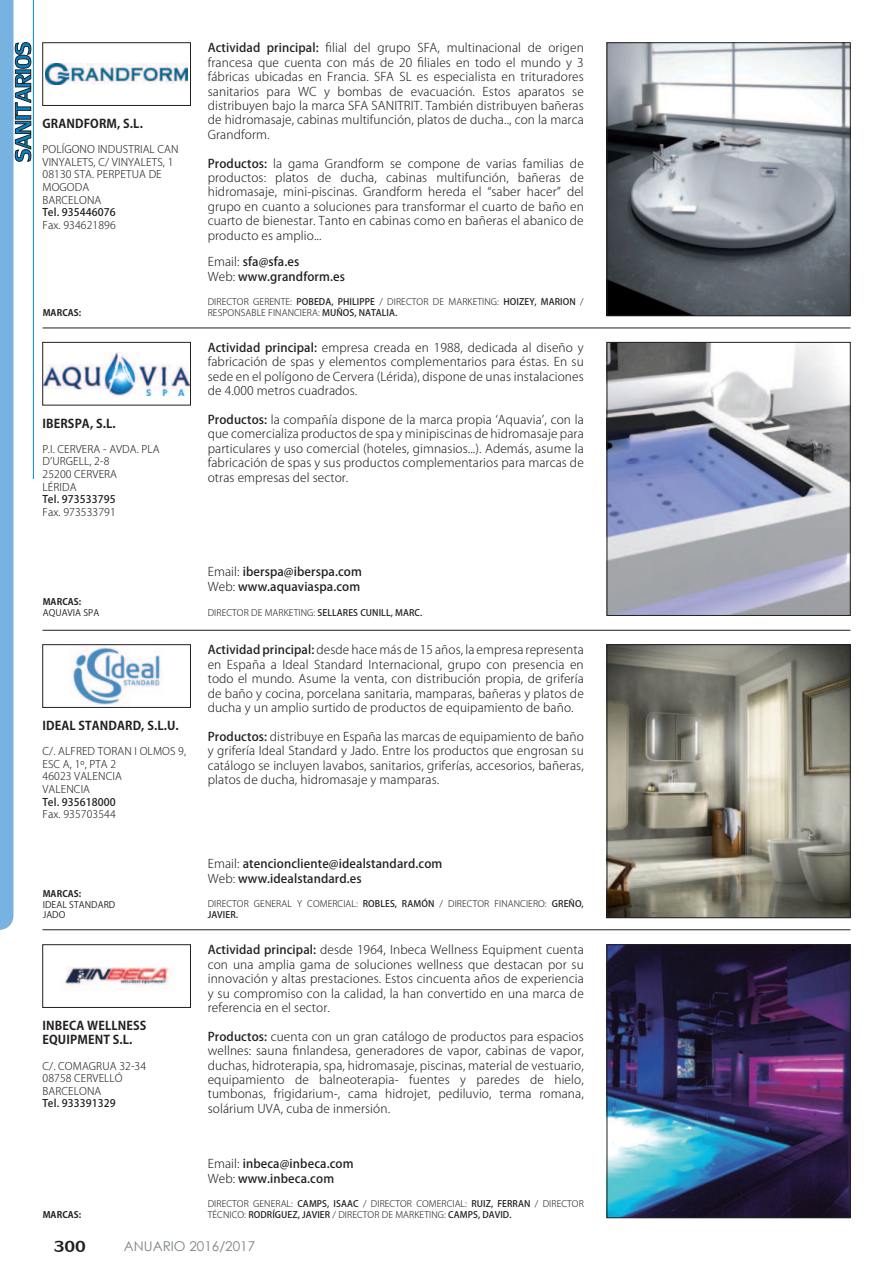
<style>
.page{position:relative;width:893px;height:1263px;background:#fff}
.page>*{position:absolute;margin:0;border:0;box-sizing:border-box;transform-origin:0 0}
.t1{font:24px "Lily UPC";color:#231f20}
.t2{font:13.5px "Century Gothic";color:#7b8387}
.t3{font:300 12px/14.4px "Koz Go Pro";letter-spacing:.01em;color:#231f20;text-align:justify}
.t4{font:500 12px/14.4px "Koz Go Pro";letter-spacing:.01em;color:#231f20}
.t5{font:700 12px/14.4px "Koz Go Pro";letter-spacing:.01em;color:#231f20}
.t6{font:300 10.5px/12.6px "Koz Go Pro";letter-spacing:.01em;color:#231f20}
.t7{font:500 10.5px "Koz Go Pro";letter-spacing:.01em;color:#231f20}
.t8{font:300 9px/10.5px "Koz Go Pro";letter-spacing:.01em;color:#231f20}
.t9{font:700 9px "Koz Go Pro";letter-spacing:.01em;color:#231f20}
.t10{font:9px/10.8px "Koz Go Pro";letter-spacing:.01em;color:#231f20}
.s1{font-weight:500}
.s2{font-weight:300}
</style>
<div class="page">
<hr style="left:43px;top:328px;width:807px;height:1px;background:#231f20">
<hr style="left:43px;top:630px;width:807px;height:1px;background:#231f20">
<hr style="left:43px;top:929px;width:807px;height:1px;background:#231f20">
<img style="left:609px;top:45px;width:239px;height:269px">
<div style="left:607px;top:43px;width:243px;height:273px;border:1px solid #231f20"></div>
<img style="left:45px;top:64px;width:143px;height:20px">
<div style="left:43px;top:43px;width:148px;height:63px;border:1px solid #231f20"></div>
<img style="left:609px;top:344px;width:239px;height:270px">
<div style="left:607px;top:342px;width:243px;height:274px;border:1px solid #231f20"></div>
<img style="left:45px;top:352px;width:144px;height:43px">
<div style="left:43px;top:342px;width:148px;height:63px;border:1px solid #231f20"></div>
<img style="left:609px;top:646px;width:239px;height:270px">
<div style="left:607px;top:644px;width:243px;height:274px;border:1px solid #231f20"></div>
<img style="left:72px;top:646px;width:89px;height:59px">
<div style="left:43px;top:644px;width:148px;height:64px;border:1px solid #231f20"></div>
<img style="left:609px;top:946px;width:239px;height:270px">
<div style="left:607px;top:944px;width:243px;height:274px;border:1px solid #231f20"></div>
<img style="left:60px;top:967px;width:111px;height:19px">
<div style="left:43px;top:944px;width:148px;height:64px;border:1px solid #231f20"></div>
<svg style="left:0;top:0;width:31px;height:930px"></svg>
<hr style="left:33px;top:0;width:1px;height:479px;background:#0084ca">
<p class="t5" style="left:43px;top:117px;width:102px">GRANDFORM, S.L.</p>
<p class="t6" style="left:43px;top:143px;width:138px">POLÍGONO INDUSTRIAL CAN<br>VINYALETS, C/ VINYALETS, 1<br>08130 STA. PERPETUA DE<br>MOGODA<br>BARCELONA</p>
<p class="t7" style="left:43px;top:206px;width:75px">Tel. 935446076</p>
<p class="t6" style="left:43px;top:219px;width:75px">Fax. 934621896</p>
<p class="t3" style="left:208px;top:41px;width:378px"><span class="s1">Actividad principal:</span> 昀椀lial del grupo SFA, multinacional de origen francesa que cuenta con más de 20 昀椀liales en todo el mundo y 3 fábricas ubicadas en Francia. SFA SL es especialista en trituradores sanitarios para WC y bombas de evacuación. Estos aparatos se distribuyen bajo la marca SFA SANITRIT. También distribuyen bañeras de hidromasaje, cabinas multifunción, platos de ducha.., con la marca Grandform.</p>
<p class="t3" style="left:208px;top:156px;width:378px"><span class="s1">Productos:</span> la gama Grandform se compone de varias familias de productos: platos de ducha, cabinas multifunción, bañeras de hidromasaje, mini-piscinas. Grandform hereda el “saber hacer” del grupo en cuanto a soluciones para transformar el cuarto de baño en cuarto de bienestar. Tanto en cabinas como en bañeras el abanico de producto es amplio...</p>
<p class="t4" style="left:208px;top:255px;width:139px"><span class="s2">Email:</span> sfa@sfa.es<br><span class="s2">Web:</span> www.grandform.es</p>
<p class="t8" style="left:208px;top:297px;width:378px">DIRECTOR GERENTE: <span class="s1">POBEDA, PHILIPPE</span> / DIRECTOR DE MARKETING: <span class="s1">HOIZEY, MARION</span> /</p>
<p class="t9" style="left:43px;top:307px;width:40px">MARCAS:</p>
<p class="t8" style="left:208px;top:307px;width:191px">RESPONSABLE FINANCIERA: <span class="s1">MUÑOS, NATALIA.</span></p>
<p class="t3" style="left:208px;top:340px;width:378px"><span class="s1">Actividad principal:</span> empresa creada en 1988, dedicada al diseño y fabricación de spas y elementos complementarios para éstas. En su sede en el polígono de Cervera (Lérida), dispone de unas instalaciones de 4.000 metros cuadrados.</p>
<p class="t3" style="left:208px;top:412px;width:378px"><span class="s1">Productos:</span> la compañía dispone de la marca propia ‘Aquavia’, con la que comercializa productos de spa y minipiscinas de hidromasaje para particulares y uso comercial (hoteles, gimnasios...). Además, asume la fabricación de spas y sus productos complementarios para marcas de otras empresas del sector.</p>
<p class="t5" style="left:43px;top:417px;width:75px">IBERSPA, S.L.</p>
<p class="t6" style="left:43px;top:443px;width:119px">P.I. CERVERA - AVDA. PLA<br>D’URGELL, 2-8<br>25200 CERVERA<br>LÉRIDA</p>
<p class="t7" style="left:43px;top:493px;width:75px">Tel. 973533795</p>
<p class="t6" style="left:43px;top:506px;width:75px">Fax. 973533791</p>
<p class="t9" style="left:43px;top:596px;width:40px">MARCAS:</p>
<p class="t10" style="left:43px;top:607px;width:58px">AQUAVIA SPA</p>
<p class="t5" style="left:43px;top:719px;width:138px">IDEAL STANDARD, S.L.U.</p>
<p class="t6" style="left:43px;top:745px;width:145px">C/. ALFRED TORAN I OLMOS 9,<br>ESC A, 1º, PTA 2<br>46023 VALENCIA<br>VALENCIA</p>
<p class="t7" style="left:43px;top:795px;width:75px">Tel. 935618000</p>
<p class="t6" style="left:43px;top:808px;width:75px">Fax. 935703544</p>
<p class="t9" style="left:43px;top:888px;width:40px">MARCAS:</p>
<p class="t10" style="left:43px;top:899px;width:74px">IDEAL STANDARD<br>JADO</p>
<p class="t5" style="left:43px;top:1019px;width:105px">INBECA WELLNESS<br>EQUIPMENT S.L.</p>
<p class="t6" style="left:43px;top:1059px;width:105px">C/. COMAGRUA 32-34<br>08758 CERVELLÓ<br>BARCELONA</p>
<p class="t7" style="left:43px;top:1097px;width:75px">Tel. 933391329</p>
<p class="t4" style="left:208px;top:565px;width:156px"><span class="s2">Email:</span> iberspa@iberspa.com<br><span class="s2">Web:</span> www.aquaviaspa.com</p>
<p class="t8" style="left:208px;top:607px;width:216px">DIRECTOR DE MARKETING: <span class="s1">SELLARES CUNILL, MARC.</span></p>
<p class="t3" style="left:208px;top:643px;width:378px"><span class="s1">Actividad principal:</span> desde hace más de 15 años, la empresa representa en España a Ideal Standard Internacional, grupo con presencia en todo el mundo. Asume la venta, con distribución propia, de grifería de baño y cocina, porcelana sanitaria, mamparas, bañeras y platos de ducha y un amplio surtido de productos de equipamiento de baño.</p>
<p class="t3" style="left:208px;top:729px;width:378px"><span class="s1">Productos:</span> distribuye en España las marcas de equipamiento de baño y grifería Ideal Standard y Jado. Entre los productos que engrosan su catálogo se incluyen lavabos, sanitarios, griferías, accesorios, bañeras, platos de ducha, hidromasaje y mamparas.</p>
<p class="t4" style="left:208px;top:857px;width:236px"><span class="s2">Email:</span> atencioncliente@idealstandard.com<br><span class="s2">Web:</span> www.idealstandard.es</p>
<p class="t8" style="left:208px;top:899px;width:378px">DIRECTOR GENERAL Y COMERCIAL: <span class="s1">ROBLES, RAMÓN</span> / DIRECTOR FINANCIERO: <span class="s1">GREÑO,<br>JAVIER.</span></p>
<p class="t3" style="left:208px;top:943px;width:378px"><span class="s1">Actividad principal:</span> desde 1964, Inbeca Wellness Equipment cuenta con una amplia gama de soluciones wellness que destacan por su innovación y altas prestaciones. Estos cincuenta años de experiencia y su compromiso con la calidad, la han convertido en una marca de referencia en el sector.</p>
<p class="t3" style="left:208px;top:1029px;width:378px"><span class="s1">Productos:</span> cuenta con un gran catálogo de productos para espacios wellnes: sauna 昀椀nlandesa, generadores de vapor, cabinas de vapor, duchas, hidroterapia, spa, hidromasaje, piscinas, material de vestuario, equipamiento de balneoterapia- fuentes y paredes de hielo, tumbonas, frigidarium-, cama hidrojet, pediluvio, terma romana, solárium UVA, cuba de inmersión.</p>
<p class="t4" style="left:208px;top:1157px;width:147px"><span class="s2">Email:</span> inbeca@inbeca.com<br><span class="s2">Web:</span> www.inbeca.com</p>
<p class="t8" style="left:208px;top:1199px;width:378px">DIRECTOR GENERAL: <span class="s1">CAMPS, ISAAC</span> / DIRECTOR COMERCIAL: <span class="s1">RUIZ, FERRAN</span> / DIRECTOR</p>
<p class="t9" style="left:43px;top:1209px;width:40px">MARCAS:</p>
<p class="t8" style="left:208px;top:1209px;width:305px">TÉCNICO: <span class="s1">RODRÍGUEZ, JAVIER</span> / DIRECTOR DE MARKETING: <span class="s1">CAMPS, DAVID.</span></p>
<h1 class="t1" style="left:54px;top:1229px;width:34px">300</h1>
<p class="t2" style="left:124px;top:1241px;width:133px">ANUARIO 2016/2017</p>
</div>
